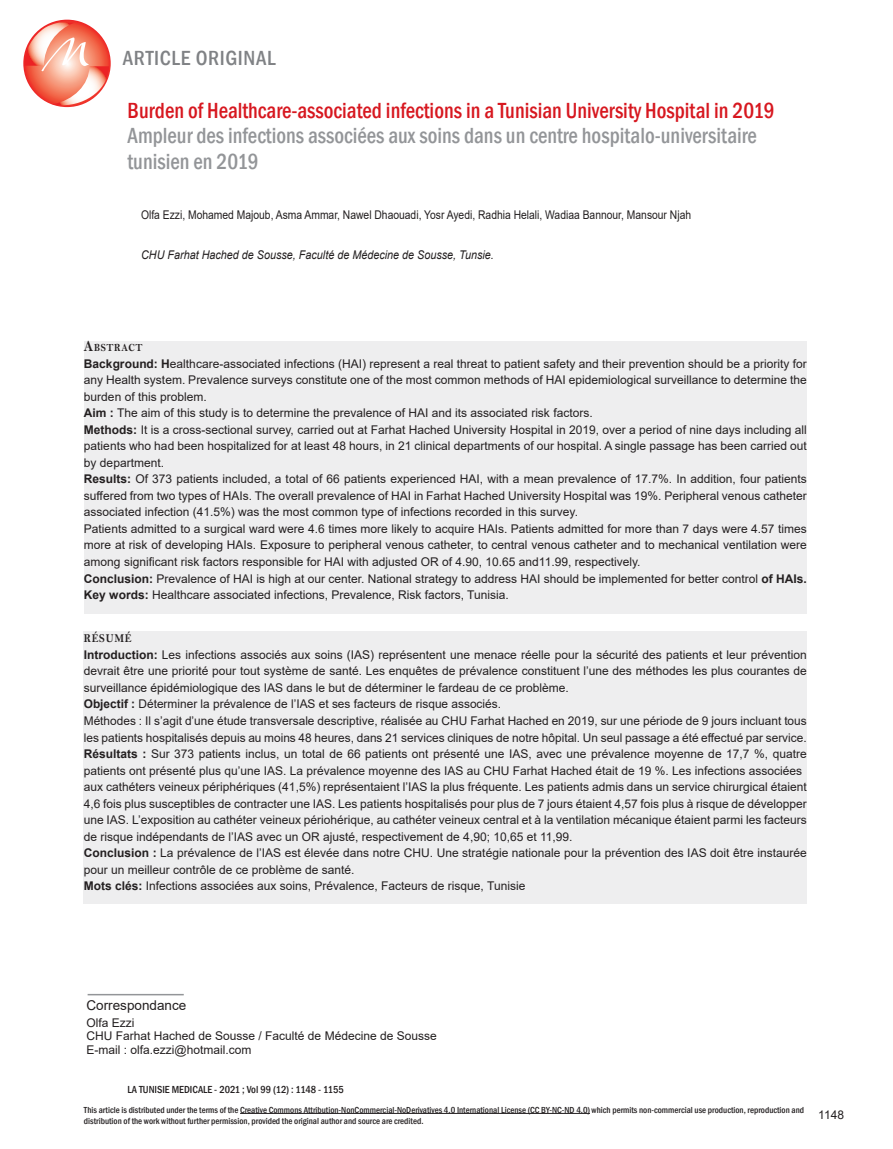
<style>
.page{position:relative;width:893px;height:1149px;background:#fff}
.page>*{position:absolute;margin:0;border:0;box-sizing:border-box;transform-origin:0 0}
.t1{font:500 condensed 22.5px "Franklin Gothic";color:#939598;scale:.94 1}
.t2{font:500 condensed 22.5px "Franklin Gothic";color:#d7171f;scale:.94 1}
.t3{font:500 condensed 21px "Franklin Gothic";letter-spacing:.03em;color:#808285}
.t4{font:13.5px "Arial";color:#231f20}
.t5{font:12px/16.5px "Arial";color:#231f20;text-align:justify}
.t6{font:12px "Arial";color:#231f20;scale:.86 1}
.t7{font:italic 12px "Arial";color:#231f20;scale:.9 1}
.t8{font:12px "Bell MT Bold";letter-spacing:.07em;color:#231f20;scale:.87 1}
.t9{font:10.95px "Bell MT Bold";letter-spacing:.07em;color:#231f20;scale:.87 1}
.t10{font:500 condensed 10.5px "Franklin Gothic";color:#231f20}
.t11{font:500 condensed 9px "Franklin Gothic";color:#231f20}
.s1{font-size:15.6px}
.s2{font-weight:700}
</style>
<div class="page">
<hr style="left:88px;top:993px;width:96px;height:2px;background:#939598">
<svg style="left:23px;top:20px;width:88px;height:87px"></svg>
<svg style="left:24px;top:23px;width:85px;height:82px"></svg>
<hr style="left:240px;top:1112px;width:350px;height:1px;background:#231f20">
<div style="left:84px;top:631px;width:723px;height:272px;background:#eeeeef"></div>
<div style="left:84px;top:341px;width:723px;height:273px;background:#eeeeef"></div>
<p class="t3" style="left:123px;top:44px;width:155px">ARTICLE ORIGINAL</p>
<p class="t2" style="left:128px;top:96px;width:690px">Burden of Healthcare-associated infections in a Tunisian University Hospital in 2019</p>
<p class="t1" style="left:128px;top:121px;width:671px">Ampleur des infections associées aux soins dans un centre hospitalo-universitaire</p>
<p class="t1" style="left:128px;top:147px;width:141px">tunisien en 2019</p>
<p class="t6" style="left:141px;top:207px;width:641px">Olfa Ezzi, Mohamed Majoub, Asma Ammar, Nawel Dhaouadi, Yosr Ayedi, Radhia Helali, Wadiaa Bannour, Mansour Njah</p>
<p class="t7" style="left:141px;top:246px;width:393px">CHU Farhat Hached de Sousse, Faculté de Médecine de Sousse, Tunsie.</p>
<p class="t9" style="left:84px;top:341px;width:69px"><span class="s1">A</span>BSTRACT</p>
<p class="t5" style="left:84px;top:355px;width:724px"><span class="s2">Background: H</span>ealthcare-associated infections (HAI) represent a real threat to patient safety and their prevention should be a priority for any Health system. Prevalence surveys constitute one of the most common methods of HAI epidemiological surveillance to determine the burden of this problem.</p>
<p class="t5" style="left:84px;top:404px;width:510px"><span class="s2">Aim :</span> The aim of this study is to determine the prevalence of HAI and its associated risk factors.</p>
<p class="t5" style="left:84px;top:421px;width:724px"><span class="s2">Methods:</span> It is a cross-sectional survey, carried out at Farhat Hached University Hospital in 2019, over a period of nine days including all patients who had been hospitalized for at least 48 hours, in 21 clinical departments of our hospital. A single passage has been carried out by department.</p>
<p class="t5" style="left:84px;top:470px;width:724px"><span class="s2">Results:</span> Of 373 patients included, a total of 66 patients experienced HAI, with a mean prevalence of 17.7%. In addition, four patients suffered from two types of HAIs. The overall prevalence of HAI in Farhat Hached University Hospital was 19%. Peripheral venous catheter associated infection (41.5%) was the most common type of infections recorded in this survey.</p>
<p class="t5" style="left:84px;top:520px;width:724px">Patients admitted to a surgical ward were 4.6 times more likely to acquire HAIs. Patients admitted for more than 7 days were 4.57 times more at risk of developing HAIs. Exposure to peripheral venous catheter, to central venous catheter and to mechanical ventilation were among significant risk factors responsible for HAI with adjusted OR of 4.90, 10.65 and11.99, respectively.</p>
<p class="t5" style="left:84px;top:569px;width:724px"><span class="s2">Conclusion:</span> Prevalence of HAI is high at our center. National strategy to address HAI should be implemented for better control <span class="s2">of HAIs.</span></p>
<p class="t5" style="left:84px;top:586px;width:426px"><span class="s2">Key words:</span> Healthcare associated infections, Prevalence, Risk factors, Tunisia.</p>
<p class="t8" style="left:84px;top:631px;width:57px">RÉSUMÉ</p>
<p class="t5" style="left:84px;top:646px;width:725px"><span class="s2">Introduction:</span> Les infections associés aux soins (IAS) représentent une menace réelle pour la sécurité des patients et leur prévention devrait être une priorité pour tout système de santé. Les enquêtes de prévalence constituent l’une des méthodes les plus courantes de surveillance épidémiologique des IAS dans le but de déterminer le fardeau de ce problème.</p>
<p class="t5" style="left:84px;top:695px;width:419px"><span class="s2">Objectif :</span> Déterminer la prévalence de l’IAS et ses facteurs de risque associés.</p>
<p class="t5" style="left:84px;top:712px;width:724px">Méthodes : Il s’agit d’une étude transversale descriptive, réalisée au CHU Farhat Hached en 2019, sur une période de 9 jours incluant tous les patients hospitalisés depuis au moins 48 heures, dans 21 services cliniques de notre hôpital. Un seul passage a été effectué par service.</p>
<p class="t5" style="left:84px;top:745px;width:725px"><span class="s2">Résultats :</span> Sur 373 patients inclus, un total de 66 patients ont présenté une IAS, avec une prévalence moyenne de 17,7 %, quatre patients ont présenté plus qu’une IAS. La prévalence moyenne des IAS au CHU Farhat Hached était de 19 %. Les infections associées</p>
<p class="t5" style="left:84px;top:778px;width:725px">aux cathéters veineux périphériques (41,5%) représentaient l’IAS la plus fréquente. Les patients admis dans un service chirurgical étaient 4,6 fois plus susceptibles de contracter une IAS. Les patients hospitalisés pour plus de 7 jours étaient 4,57 fois plus à risque de développer une IAS. L’exposition au cathéter veineux périohérique, au cathéter veineux central et à la ventilation mécanique étaient parmi les facteurs de risque indépendants de l’IAS avec un OR ajusté, respectivement de 4,90; 10,65 et 11,99.</p>
<p class="t5" style="left:84px;top:844px;width:724px"><span class="s2">Conclusion :</span> La prévalence de l’IAS est élevée dans notre CHU. Une stratégie nationale pour la prévention des IAS doit être instaurée pour un meilleur contrôle de ce problème de santé.</p>
<p class="t5" style="left:84px;top:877px;width:443px"><span class="s2">Mots clés:</span> Infections associées aux soins, Prévalence, Facteurs de risque, Tunisie</p>
<p class="t4" style="left:87px;top:995px;width:101px">Correspondance</p>
<p class="t5" style="left:87px;top:1013px;width:50px">Olfa Ezzi</p>
<p class="t5" style="left:87px;top:1027px;width:352px">CHU Farhat Hached de Sousse / Faculté de Médecine de Sousse</p>
<p class="t5" style="left:87px;top:1040px;width:166px">E-mail : olfa.ezzi@hotmail.com</p>
<p class="t10" style="left:128px;top:1081px;width:218px">LA TUNISIE MEDICALE - 2021 ; Vol 99 (12) : 1148 - 1155</p>
<p class="t11" style="left:84px;top:1103px;width:722px">This article is distributed under the terms of the Creative Commons Attribution-NonCommercial-NoDerivatives 4.0 International License (CC BY-NC-ND 4.0) which permits non-commercial use production, reproduction and</p>
<p class="t11" style="left:84px;top:1114px;width:341px">distribution of the work without further permission, provided the original author and source are credited.</p>
<p class="t5" style="left:818px;top:1106px;width:27px">1148</p>
</div>
